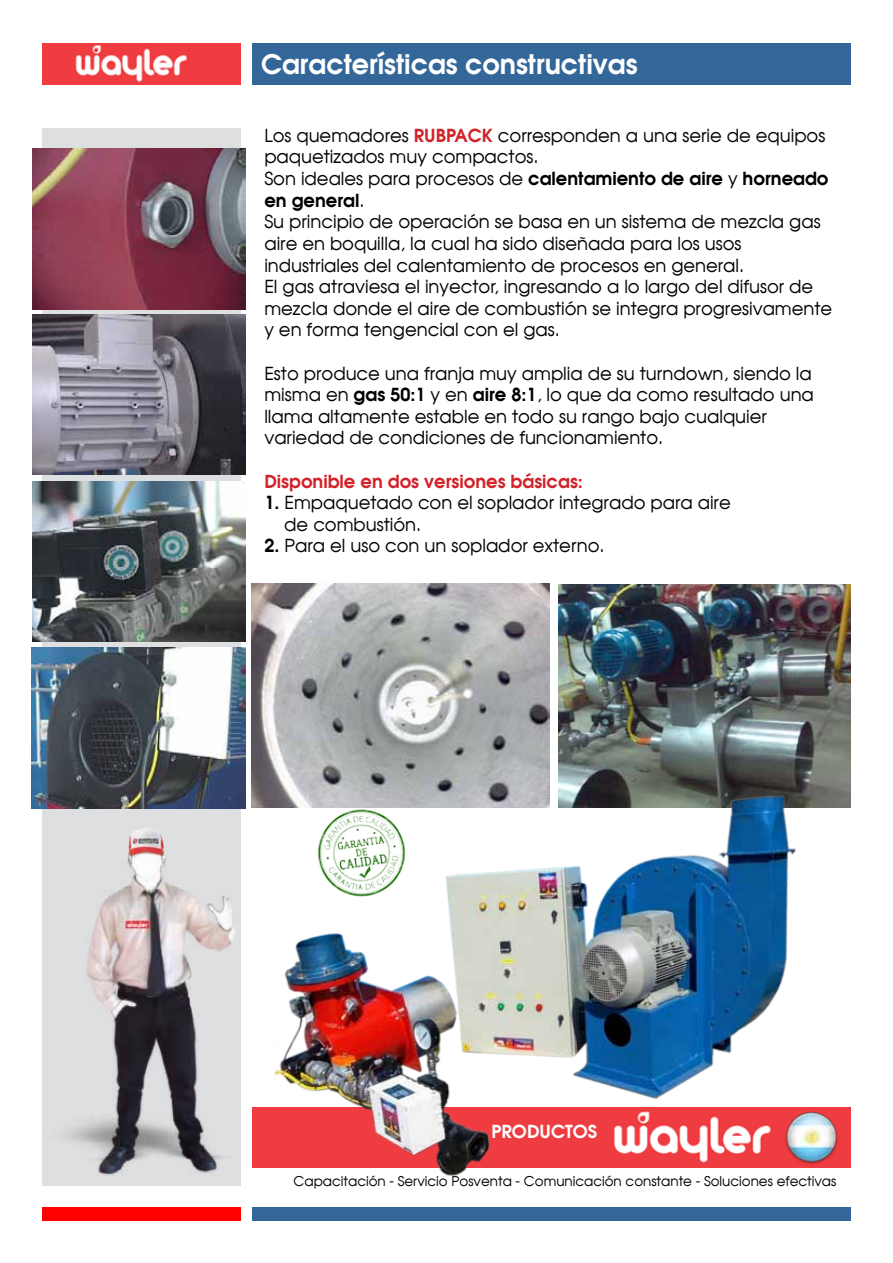
<style>
.page{position:relative;width:893px;height:1263px;background:#fff}
.page>*{position:absolute;margin:0;border:0;box-sizing:border-box;transform-origin:0 0}
.t1{font:700 27px "Avalon";color:#fff}
.t2{font:18px/21.6px "Avalon Plain";color:#000}
.t3{font:700 18px/21.6px "Avalon";color:#000}
.t4{font:700 18px "Avalon";color:#d2232a}
.t5{font:700 18px "Avalon";color:#fff}
.t6{font:13.5px "Avalon Plain";color:#000}
.s1{font-family:"Avalon";font-weight:700;color:#d2232a}
.s2{font-family:"Avalon Plain";font-weight:400}
.s3{font-family:"Avalon";font-weight:700}
</style>
<div class="page">
<img style="left:558px;top:584px;width:292px;height:224px">
<div style="left:252px;top:1107px;width:598px;height:61px;background:#ef3c41"></div>
<div style="left:43px;top:128px;width:198px;height:1058px;background:#dedfe0"></div>
<div style="left:43px;top:1207px;width:198px;height:13px;background:#fe0000"></div>
<div style="left:252px;top:1207px;width:598px;height:13px;background:#336799"></div>
<img style="left:829px;top:1119px;width:9px;height:39px">
<div style="left:252px;top:43px;width:598px;height:42px;background:#336799"></div>
<div style="left:43px;top:43px;width:198px;height:42px;background:#ef3c41"></div>
<img style="left:75px;top:45px;width:112px;height:37px">
<img style="left:252px;top:584px;width:298px;height:223px">
<img style="left:64px;top:828px;width:172px;height:347px">
<img style="left:32px;top:149px;width:214px;height:160px">
<img style="left:32px;top:315px;width:214px;height:160px">
<img style="left:33px;top:481px;width:213px;height:160px">
<img style="left:32px;top:648px;width:214px;height:160px">
<img style="left:274px;top:763px;width:555px;height:413px">
<h1 class="t1" style="left:261px;top:45px;width:378px">Características constructivas</h1>
<p class="t2" style="left:264px;top:124px;width:562px">Los quemadores <span class="s1">RUBPACK</span> corresponden a una serie de equipos paquetizados muy compactos.</p>
<p class="t3" style="left:264px;top:167px;width:566px"><span class="s2">Son ideales para procesos de</span> calentamiento de aire <span class="s2">y</span> horneado en general<span class="s2">.</span></p>
<p class="t2" style="left:264px;top:211px;width:569px">Su principio de operación se basa en un sistema de mezcla gas aire en boquilla, la cual ha sido diseñada para los usos industriales del calentamiento de procesos en general.<br>El gas atraviesa el inyector, ingresando a lo largo del difusor de mezcla donde el aire de combustión se integra progresivamente y en forma tengencial con el gas.</p>
<p class="t2" style="left:264px;top:362px;width:551px">Esto produce una franja muy amplia de su turndown, siendo la misma en <span class="s3">gas 50:1</span> y en <span class="s3">aire 8:1</span>, lo que da como resultado una llama altamente estable en todo su rango bajo cualquier variedad de condiciones de funcionamiento.</p>
<p class="t4" style="left:264px;top:469px;width:320px">Disponible en dos versiones básicas:</p>
<p class="t2" style="left:284px;top:491px;width:448px;text-indent:-20px"><span class="s3">1.</span> Empaquetado con el soplador integrado para aire de combustión.</p>
<p class="t2" style="left:264px;top:535px;width:342px"><span class="s3">2.</span> Para el uso con un soplador externo.</p>
<p class="t5" style="left:491px;top:1119px;width:107px">PRODUCTOS</p>
<p class="t6" style="left:293px;top:1173px;width:544px">Capacitación - Servicio Posventa - Comunicación constante - Soluciones efectivas</p>
</div>
